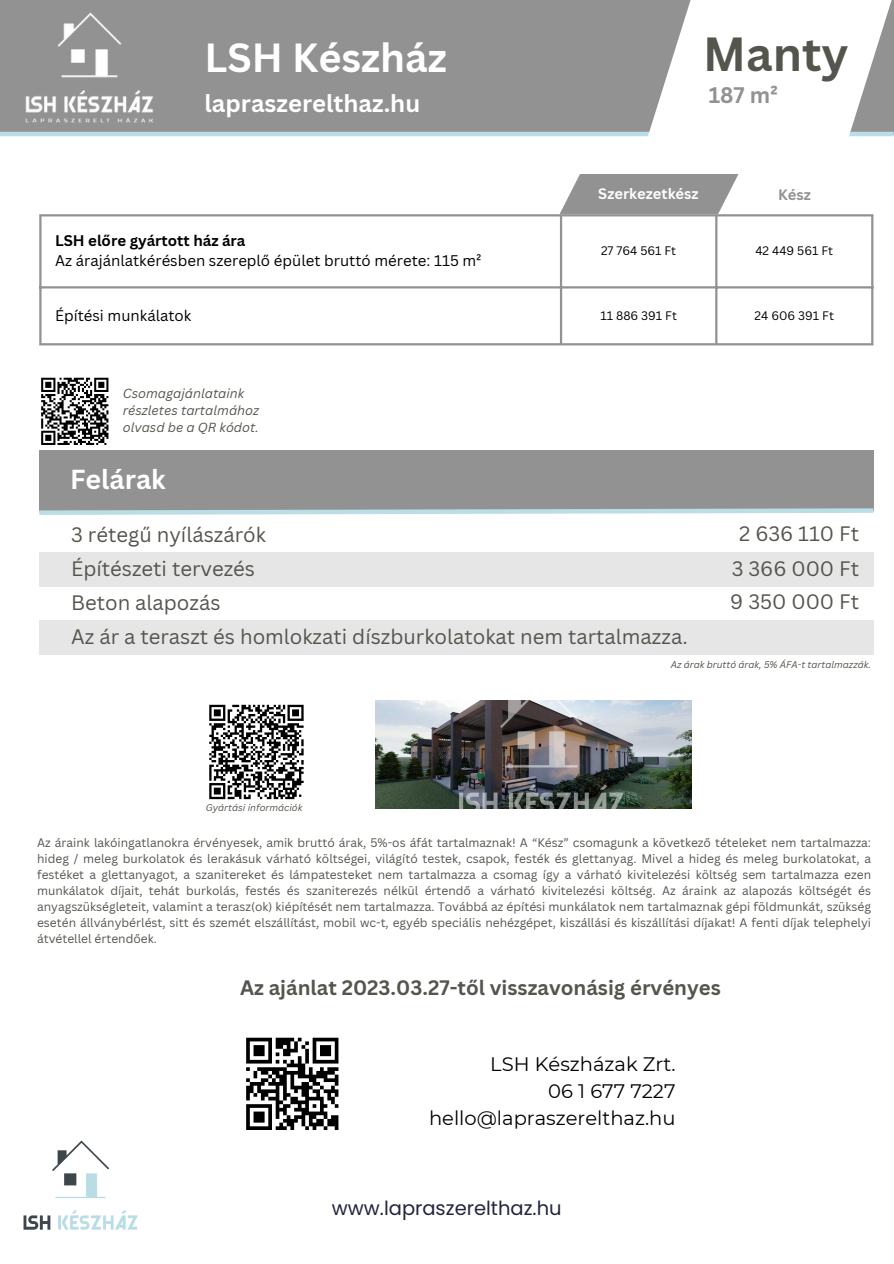
<style>
.page{position:relative;width:894px;height:1264px;background:#fff}
.page>*{position:absolute;margin:0;border:0;box-sizing:border-box;transform-origin:0 0}
.t1{font:700 46.65px "Canva Sans";color:#54554d}
.t2{font:700 39.6px "Canva Sans";color:#fff}
.t3{font:700 26.7px "Canva Sans";color:#fff}
.t4{font:700 23.85px "Canva Sans";color:#fff}
.t5{font:700 21.9px "Canva Sans";color:#929292}
.t6{font:20.4px "Canva Sans";color:#54554d}
.t7{font:700 20.4px "Canva Sans";color:#54554d}
.t8{font:19.5px/27px "Montserrat";color:#000;text-align:right}
.t9{font:19.5px "Poppins";color:#22263e}
.t10{font:15px "Canva Sans";color:#000}
.t11{font:700 15px "Canva Sans";color:#000}
.t12{font:700 14.7px "Canva Sans";color:#fdfbfb}
.t13{font:700 14.7px "Canva Sans";color:#929292}
.t14{font:italic 12.75px/17.1px "Canva Sans";color:#54554d}
.t15{font:12px/16px "Canva Sans";color:#54554d;text-align:justify}
.t16{font:12px "Canva Sans";color:#000}
.t17{font:italic 9.45px "Canva Sans";color:#54554d}
</style>
<div class="page">
<div style="left:0;top:0;width:893px;height:134px;background:#929292"></div>
<img style="left:25px;top:12px;width:128px;height:111px">
<hr style="left:0;top:132px;width:893px;height:4px;background:#bbdde6">
<svg style="left:644px;top:0;width:249px;height:137px;fill:#fff"></svg>
<svg style="left:560px;top:174px;width:178px;height:40px;background:#9d9d9d"></svg>
<hr style="left:39px;top:216px;width:2px;height:127px;background:#929292">
<hr style="left:559px;top:216px;width:3px;height:127px;background:#929292">
<hr style="left:715px;top:216px;width:2px;height:127px;background:#929292">
<hr style="left:870px;top:216px;width:3px;height:127px;background:#929292">
<hr style="left:39px;top:214px;width:834px;height:2px;background:#929292">
<hr style="left:39px;top:286px;width:834px;height:2px;background:#929292">
<hr style="left:39px;top:343px;width:834px;height:2px;background:#929292">
<div style="left:39px;top:450px;width:834px;height:60px;background:#929292"></div>
<svg style="left:39px;top:506px;width:835px;height:9px"></svg>
<div style="left:39px;top:552px;width:834px;height:35px;background:#e6e6e6"></div>
<div style="left:39px;top:620px;width:834px;height:35px;background:#e6e6e6"></div>
<svg style="left:209px;top:704px;width:95px;height:96px"></svg>
<img style="left:375px;top:700px;width:316px;height:108px">
<svg style="left:246px;top:1037px;width:92px;height:92px"></svg>
<img style="left:23px;top:1140px;width:115px;height:90px">
<svg style="left:41px;top:377px;width:68px;height:68px"></svg>
<p class="t2" style="left:204px;top:30px;width:244px">LSH Készház</p>
<p class="t4" style="left:204px;top:87px;width:217px">lapraszerelthaz.hu</p>
<h2 class="t11" style="left:55px;top:230px;width:192px">LSH előre gyártott ház ára</h2>
<h4 class="t10" style="left:55px;top:250px;width:427px">Az árajánlatkérésben szereplő épület bruttó mérete: 115 m²</h4>
<h5 class="t1" style="left:703px;top:21px;width:147px">Manty</h5>
<p class="t5" style="left:708px;top:80px;width:70px">187 m²</p>
<p class="t12" style="left:598px;top:183px;width:102px">Szerkezetkész</p>
<p class="t13" style="left:777px;top:184px;width:34px">Kész</p>
<h1 class="t16" style="left:601px;top:242px;width:77px">27 764 561 Ft</h1>
<h4 class="t16" style="left:755px;top:242px;width:79px">42 449 561 Ft</h4>
<p class="t10" style="left:55px;top:305px;width:138px">Építési munkálatok</p>
<p class="t16" style="left:600px;top:307px;width:78px">11 886 391 Ft</p>
<p class="t16" style="left:754px;top:307px;width:81px">24 606 391 Ft</p>
<p class="t14" style="left:123px;top:384px;width:123px">Csomagajánlataink</p>
<p class="t14" style="left:123px;top:401px;width:138px">részletes tartalmához olvasd be a QR kódot.</p>
<p class="t3" style="left:70px;top:460px;width:97px">Felárak</p>
<h6 class="t6" style="left:71px;top:520px;width:196px">3 rétegű nyílászárók</h6>
<h6 class="t6" style="left:739px;top:519px;width:121px">2 636 110 Ft</h6>
<p class="t6" style="left:71px;top:554px;width:185px">Építészeti tervezés</p>
<h3 class="t6" style="left:731px;top:554px;width:129px">3 366 000 Ft</h3>
<h6 class="t6" style="left:71px;top:588px;width:151px">Beton alapozás</h6>
<h6 class="t6" style="left:730px;top:587px;width:130px">9 350 000 Ft</h6>
<h6 class="t6" style="left:71px;top:622px;width:617px">Az ár a teraszt és homlokzati díszburkolatokat nem tartalmazza.</h6>
<p class="t17" style="left:206px;top:801px;width:98px">Gyártási információk</p>
<h6 class="t17" style="left:670px;top:658px;width:202px">Az árak bruttó árak, 5% ÁFA-t tartalmazzák.</h6>
<h6 class="t15" style="left:37px;top:834px;width:835px">Az áraink lakóingatlanokra érvényesek, amik bruttó árak, 5%-os áfát tartalmaznak! A “Kész” csomagunk a következő tételeket nem tartalmazza: hideg / meleg burkolatok és lerakásuk várható költségei, világító testek, csapok, festék és glettanyag. Mivel a hideg és meleg burkolatokat, a festéket a glettanyagot, a szanitereket és lámpatesteket nem tartalmazza a csomag így a várható kivitelezési költség sem tartalmazza ezen munkálatok díjait, tehát burkolás, festés és szaniterezés nélkül értendő a várható kivitelezési költség. Az áraink az alapozás költségét és anyagszükségleteit, valamint a terasz(ok) kiépítését nem tartalmazza. Továbbá az építési munkálatok nem tartalmaznak gépi földmunkát, szükség esetén állványbérlést, sitt és szemét elszállítást, mobil wc-t, egyéb speciális nehézgépet, kiszállási és kiszállítási díjakat! A fenti díjak telephelyi átvétellel értendőek.</h6>
<p class="t7" style="left:240px;top:972px;width:482px">Az ajánlat 2023.03.27-től visszavonásig érvényes</p>
<p class="t8" style="left:429px;top:1050px;width:248px">LSH Készházak Zrt.<br>06 1 677 7227 hello@lapraszerelthaz.hu</p>
<p class="t9" style="left:332px;top:1194px;width:231px">www.lapraszerelthaz.hu</p>
</div>
